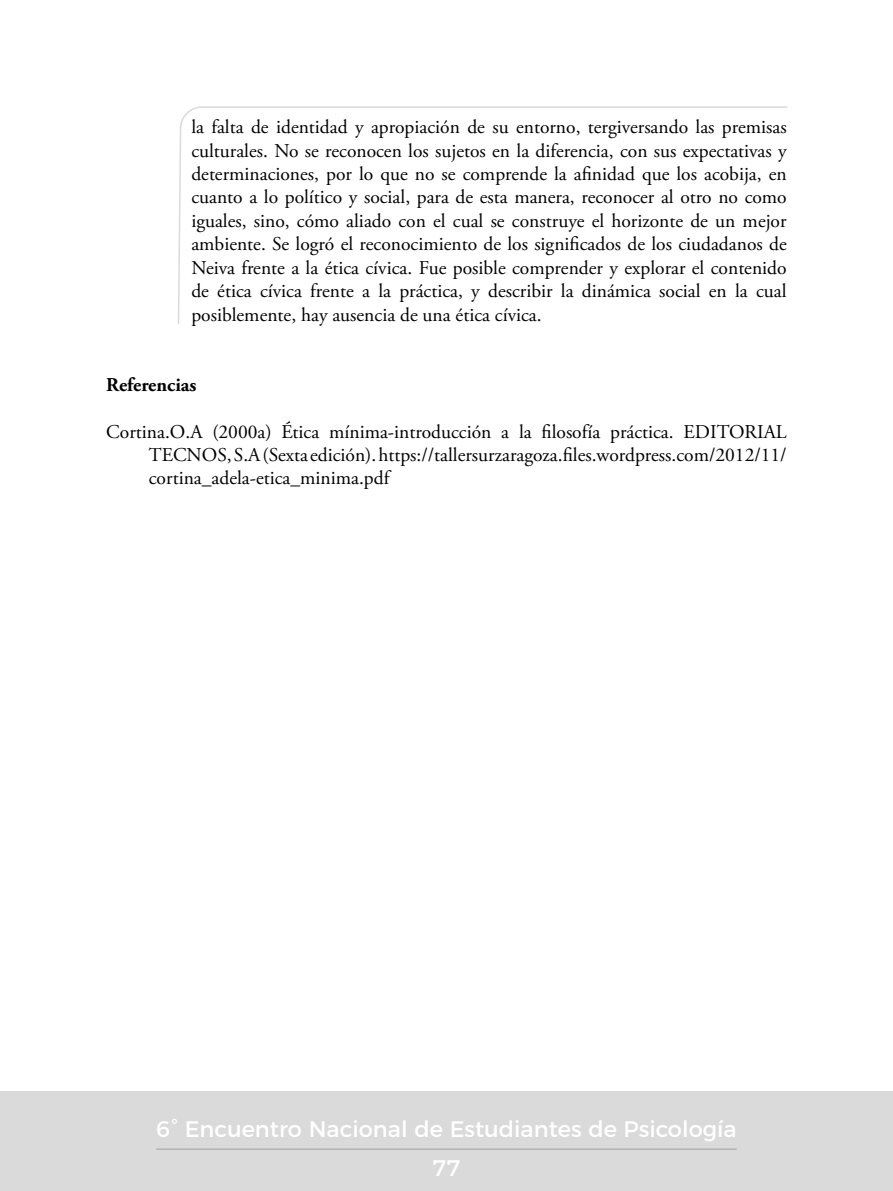
<style>
.page{position:relative;width:893px;height:1191px;background:#fff}
.page>*{position:absolute;margin:0;border:0;box-sizing:border-box;transform-origin:0 0}
.t1{font:22.5px/38.1px "Montserrat";color:#fff;text-align:center}
.t2{font:19.5px/23.4px "Adobe Garamond Pro";color:#000;text-align:justify}
.t3{font:700 19.5px "Adobe Garamond Pro";color:#000}
</style>
<div class="page">
<div style="left:0;top:1091px;width:893px;height:100px;background:#dadada"></div>
<hr style="left:156px;top:1148px;width:581px;height:2px;background:#b3b2b2">
<svg style="left:178px;top:106px;width:610px;height:218px"></svg>
<p class="t2" style="left:191px;top:116px;width:597px">la falta de identidad y apropiación de su entorno, tergiversando las premisas culturales. No se reconocen los sujetos en la diferencia, con sus expectativas y determinaciones, por lo que no se comprende la afinidad que los acobija, en cuanto a lo político y social, para de esta manera, reconocer al otro no como iguales, sino, cómo aliado con el cual se construye el horizonte de un mejor ambiente. Se logró el reconocimiento de los significados de los ciudadanos de Neiva frente a la ética cívica. Fue posible comprender y explorar el contenido de ética cívica frente a la práctica, y describir la dinámica social en la cual posiblemente, hay ausencia de una ética cívica.</p>
<p class="t3" style="left:106px;top:373px;width:92px">Referencias</p>
<p class="t2" style="left:149px;top:420px;width:639px;text-indent:-43px">Cortina.O.A (2000a) Ética mínima-introducción a la filosofía práctica. EDITORIAL TECNOS, S.A (Sexta edición). https://tallersurzaragoza.files.wordpress.com/2012/11/ cortina_adela-etica_minima.pdf</p>
<p class="t1" style="left:156px;top:1108px;width:582px">6° Encuentro Nacional de Estudiantes de Psicología<br>77</p>
</div>
